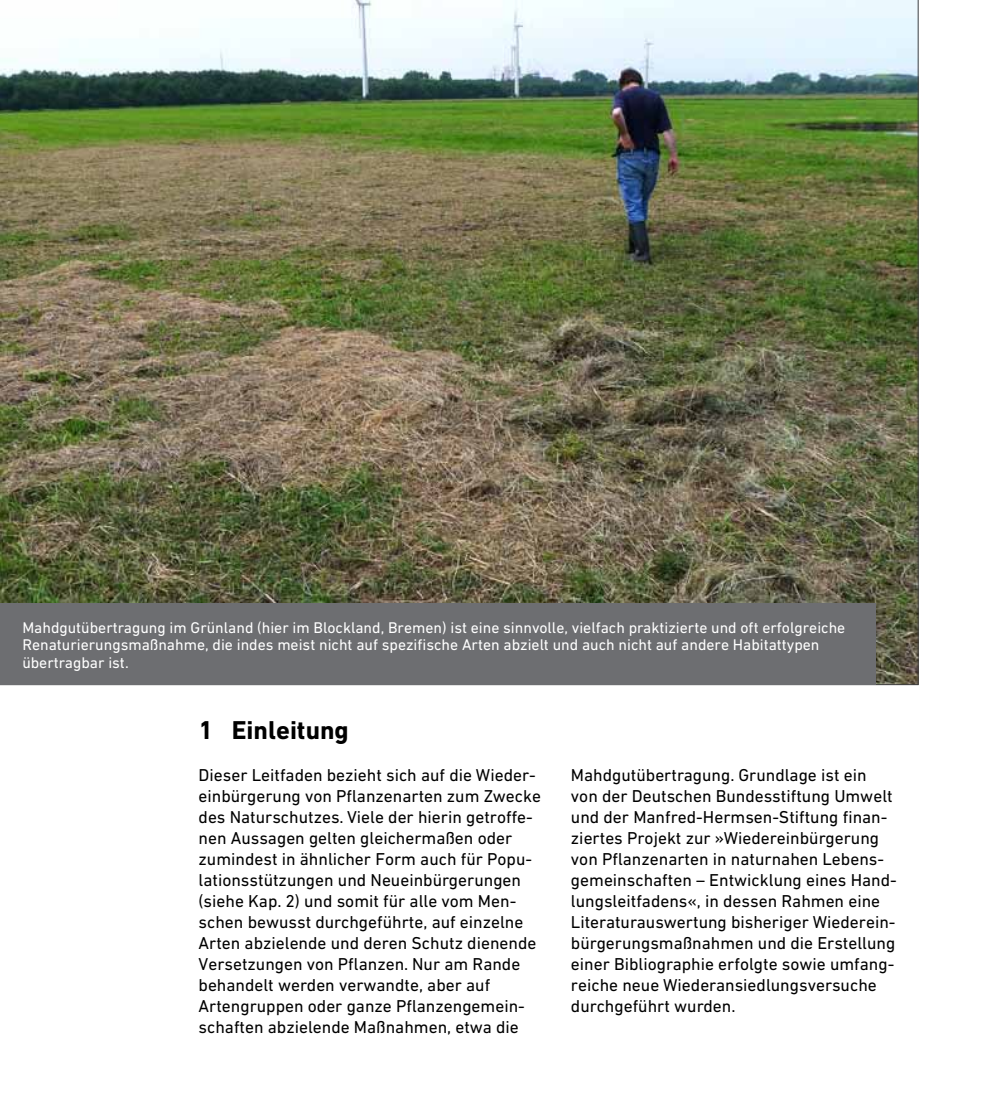
<style>
.page{position:relative;width:993px;height:1117px;background:#fff}
.page>*{position:absolute;margin:0;border:0;box-sizing:border-box;transform-origin:0 0}
.t1{font:700 26.25px "DIN Next W1 G";color:#000}
.t2{font:17.5px/21px "DIN Next W1 G";color:#000}
.t3{font:15.75px/17.5px "DIN Next W1 G";color:#fff}
</style>
<div class="page">
<img style="left:0;top:0;width:918px;height:684px">
<div style="left:0;top:603px;width:875px;height:81px;background:#6d6e71"></div>
<p class="t3" style="left:22px;top:618px;width:824px">Mahdgutübertragung im Grünland (hier im Blockland, Bremen) ist eine sinnvolle, vielfach praktizierte und oft erfolgreiche<br>Renaturierungsmaßnahme, die indes meist nicht auf spezifische Arten abzielt und auch nicht auf andere Habitattypen übertragbar ist.</p>
<h1 class="t1" style="left:198px;top:714px;width:152px">1 Einleitung</h1>
<p class="t2" style="left:198px;top:764px;width:344px">Dieser Leitfaden bezieht sich auf die Wieder&shy;einbürgerung von Pflanzenarten zum Zwecke des Naturschutzes. Viele der hierin getroffe&shy;nen Aussagen gelten gleichermaßen oder zumindest in ähnlicher Form auch für Popu&shy;lationsstützungen und Neueinbürgerungen (siehe Kap. 2) und somit für alle vom Men&shy;schen bewusst durchgeführte, auf einzelne Arten abzielende und deren Schutz dienende Versetzungen von Pflanzen. Nur am Rande behandelt werden verwandte, aber auf Artengruppen oder ganze Pflanzengemein&shy;schaften abzielende Maßnahmen, etwa die</p>
<p class="t2" style="left:570px;top:764px;width:327px">Mahdgutübertragung. Grundlage ist ein von der Deutschen Bundesstiftung Umwelt und der Manfred-Hermsen-Stiftung finan&shy;ziertes Projekt zur »Wiedereinbürgerung von Pflanzenarten in naturnahen Lebens&shy;gemeinschaften – Entwicklung eines Hand&shy;lungsleitfadens«, in dessen Rahmen eine Literaturauswertung bisheriger Wiederein&shy;bürgerungsmaßnahmen und die Erstellung einer Bibliographie erfolgte sowie umfang&shy;reiche neue Wiederansiedlungsversuche durchgeführt wurden.</p>
</div>
